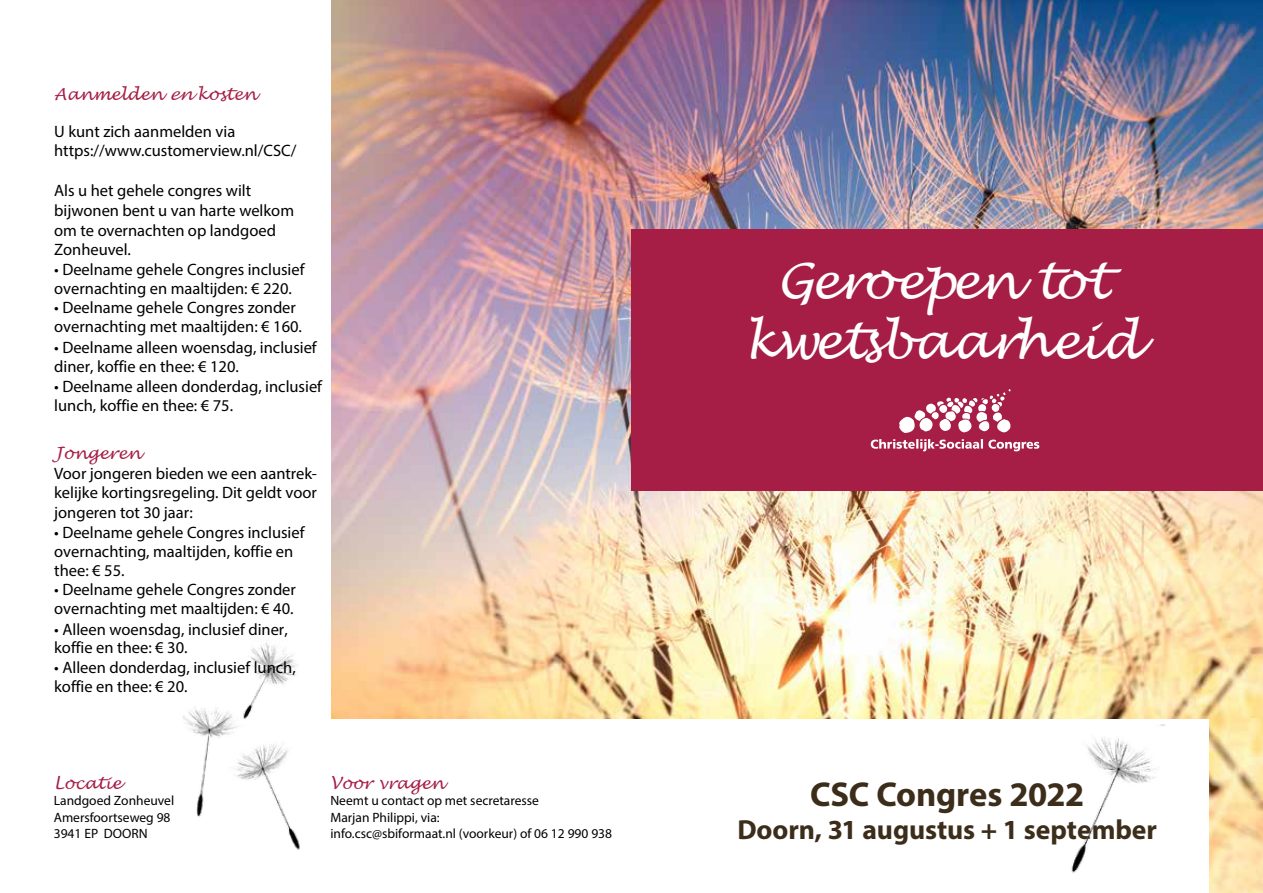
<style>
.page{position:relative;width:1263px;height:893px;background:#fff}
.page>*{position:absolute;margin:0;border:0;box-sizing:border-box;transform-origin:0 0}
.t1{font:italic 49.65px/59.7px "Lucida Handwriting";letter-spacing:-.01em;color:#fff;text-align:center}
.t2{font:700 34.65px "Myriad Pro";letter-spacing:-.005em;color:#3c2d1a}
.t3{font:700 27.75px "Myriad Pro";letter-spacing:-.005em;color:#3c2d1a}
.t4{font:16.5px/19px "Myriad Pro";color:#000}
.t5{font:italic 16.5px "Lucida Handwriting";color:#a61e46}
.t6{font:13.5px/16.2px "Myriad Pro";color:#000}
</style>
<div class="page">
<img style="left:183px;top:364px;width:149px;height:486px">
<img style="left:332px;top:0;width:931px;height:719px">
<div style="left:632px;top:229px;width:631px;height:262px;background:#a61e46"></div>
<svg style="left:899px;top:389px;width:112px;height:44px"></svg>
<svg style="left:871px;top:439px;width:168px;height:12px"></svg>
<img style="left:1209px;top:718px;width:54px;height:175px">
<img style="left:1071px;top:724px;width:94px;height:149px">
<p class="t5" style="left:54px;top:84px;width:204px">Aanmelden en kosten</p>
<p class="t4" style="left:54px;top:121px;width:244px;line-height:19.8px">U kunt zich aanmelden via https://www.customerview.nl/CSC/</p>
<p class="t4" style="left:54px;top:180px;width:241px;line-height:19.8px">Als u het gehele congres wilt bijwonen bent u van harte welkom om te overnachten op landgoed<br>Zonheuvel.</p>
<p class="t4" style="left:54px;top:260px;width:252px">• Deelname gehele Congres inclusief overnachting en maaltijden: € 220.</p>
<p class="t4" style="left:54px;top:298px;width:249px">• Deelname gehele Congres zonder overnachting met maaltijden: € 160.</p>
<p class="t4" style="left:54px;top:338px;width:264px">• Deelname alleen woensdag, inclusief diner, koffie en thee: € 120.</p>
<p class="t4" style="left:54px;top:377px;width:269px">• Deelname alleen donderdag, inclusief lunch, koffie en thee: € 75.</p>
<p class="t5" style="left:54px;top:443px;width:88px">Jongeren</p>
<p class="t4" style="left:54px;top:463px;width:264px;line-height:19.8px;text-align:justify">Voor jongeren bieden we een aantrek&shy;kelijke kortingsregeling. Dit geldt voor jongeren tot 30 jaar:</p>
<p class="t4" style="left:54px;top:523px;width:252px">• Deelname gehele Congres inclusief overnachting, maaltijden, koffie en thee: € 55.</p>
<p class="t4" style="left:54px;top:580px;width:243px">• Deelname gehele Congres zonder overnachting met maaltijden: € 40.</p>
<p class="t4" style="left:54px;top:620px;width:235px;line-height:18.5px">• Alleen woensdag, inclusief diner, koffie en thee: € 30.</p>
<p class="t4" style="left:54px;top:658px;width:243px;line-height:18.5px">• Alleen donderdag, inclusief lunch, koffie en thee: € 20.</p>
<p class="t5" style="left:54px;top:773px;width:69px">Locatie</p>
<p class="t6" style="left:54px;top:793px;width:122px">Landgoed Zonheuvel<br>Amersfoortseweg 98<br>3941 EP DOORN</p>
<p class="t5" style="left:330px;top:773px;width:115px">Voor vragen</p>
<p class="t6" style="left:330px;top:793px;width:283px">Neemt u contact op met secretaresse<br>Marjan Philippi, via:<br>info.csc@sbiformaat.nl (voorkeur) of 06 12 990 938</p>
<h1 class="t1" style="left:744px;top:254px;width:398px">Geroepen tot kwetsbaarheid</h1>
<h2 class="t2" style="left:810px;top:771px;width:276px">CSC Congres 2022</h2>
<h3 class="t3" style="left:737px;top:811px;width:421px">Doorn, 31 augustus + 1 september</h3>
</div>
